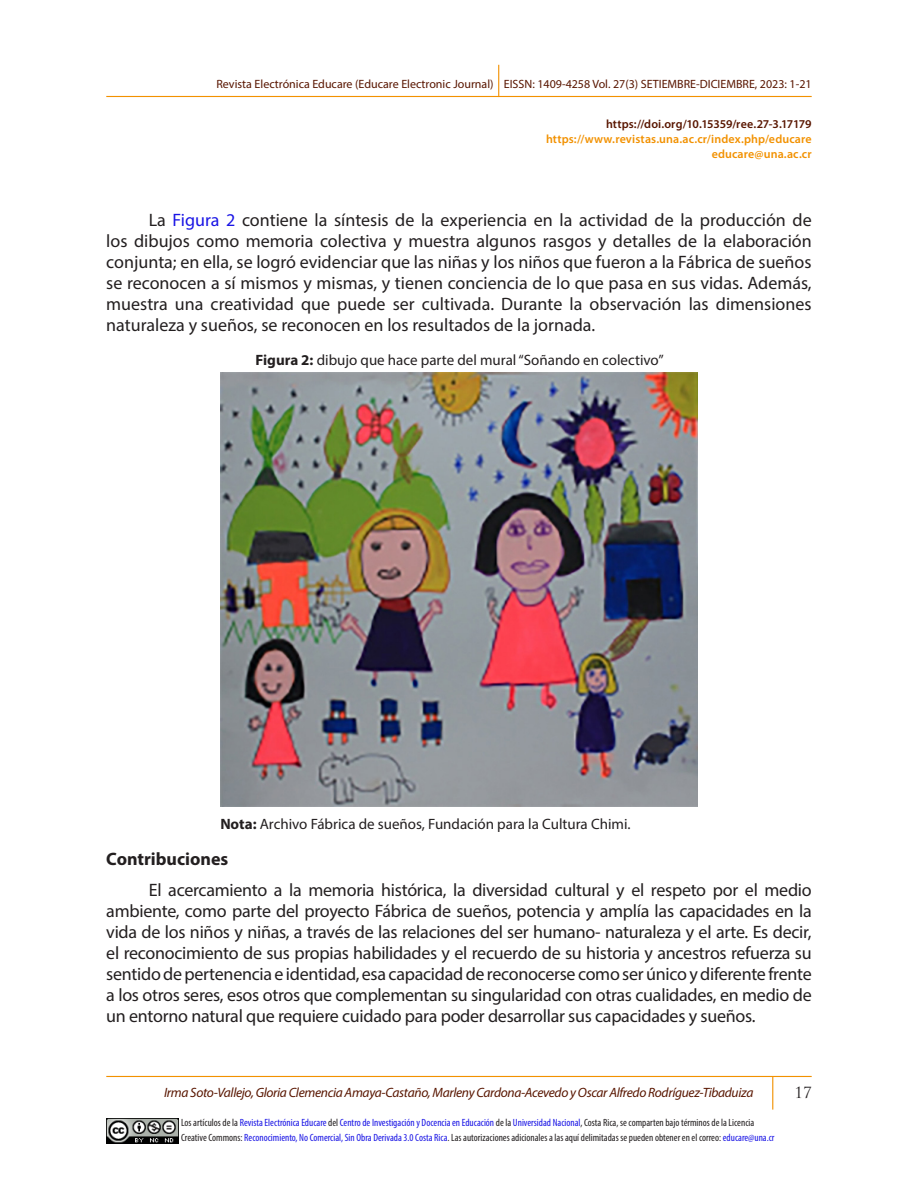
<style>
.page{position:relative;width:918px;height:1188px;background:#fff}
.page>*{position:absolute;margin:0;border:0;box-sizing:border-box;transform-origin:0 0}
.TEXTO{font:18px/21px "Myriad Pro";letter-spacing:-.01em;color:#231f20;text-align:justify}
.SUBTITULO_1{font:700 18px "Myriad Pro";color:#231f20}
.t1{font:15px "Myriad Pro";color:#231f20}
.t2{font:15px "Trajan Pro";color:#231f20}
.t3{font:italic 13.5px "Myriad Pro";letter-spacing:-.025em;color:#591600}
.t4{font:12px "Myriad Pro";color:#591600}
.t5{font:600 12px/15px "Myriad Pro";letter-spacing:.01em;color:#f29100;text-align:right}
.t6{font:600 12px "Myriad Pro";color:#591600}
.t7{font:condensed 10.5px/15px "Myriad Pro";color:#231f20}
.s1{color:#1a15e5}
.s2{font-weight:700}
</style>
<div class="page">
<hr style="left:106px;top:1076px;width:706px;height:1px;background:#f29100">
<hr style="left:772px;top:1077px;width:1px;height:33px;background:#f29100">
<img style="left:106px;top:1118px;width:73px;height:26px">
<hr style="left:106px;top:96px;width:706px;height:1px;background:#f29100">
<hr style="left:498px;top:65px;width:1px;height:32px;background:#f29100">
<img style="left:220px;top:372px;width:478px;height:435px">
<p class="t4" style="left:216px;top:77px;width:597px">Revista Electrónica Educare (Educare Electronic Journal) EISSN: 1409-4258 Vol. 27(3) SETIEMBRE-DICIEMBRE, 2023: 1-21</p>
<p class="t6" style="left:606px;top:116px;width:207px">https://doi.org/10.15359/ree.27-3.17179</p>
<p class="t5" style="left:546px;top:131px;width:267px">https://www.revistas.una.ac.cr/index.php/educare educare@una.ac.cr</p>
<p class="TEXTO" style="left:106px;top:209px;width:707px;text-indent:43px">La <span class="s1">Figura 2</span> contiene la síntesis de la experiencia en la actividad de la producción de los dibujos como memoria colectiva y muestra algunos rasgos y detalles de la elaboración conjunta; en ella, se logró evidenciar que las niñas y los niños que fueron a la Fábrica de sueños se reconocen a sí mismos y mismas, y tienen conciencia de lo que pasa en sus vidas. Además, muestra una creatividad que puede ser cultivada. Durante la observación las dimensiones naturaleza y sueños, se reconocen en los resultados de la jornada.</p>
<p class="t1" style="left:256px;top:350px;width:410px"><span class="s2">Figura 2:</span> dibujo que hace parte del mural “Soñando en colectivo”</p>
<p class="t1" style="left:220px;top:814px;width:412px"><span class="s2">Nota:</span> Archivo Fábrica de sueños, Fundación para la Cultura Chimi.</p>
<h3 class="SUBTITULO_1" style="left:106px;top:847px;width:124px">Contribuciones</h3>
<p class="TEXTO" style="left:106px;top:880px;width:707px;text-indent:43px">El acercamiento a la memoria histórica, la diversidad cultural y el respeto por el medio ambiente, como parte del proyecto Fábrica de sueños, potencia y amplía las capacidades en la vida de los niños y niñas, a través de las relaciones del ser humano- naturaleza y el arte. Es decir, el reconocimiento de sus propias habilidades y el recuerdo de su historia y ancestros refuerza su sentido de pertenencia e identidad, esa capacidad de reconocerse como ser único y diferente frente a los otros seres, esos otros que complementan su singularidad con otras cualidades, en medio de un entorno natural que requiere cuidado para poder desarrollar sus capacidades y sueños.</p>
<p class="t3" style="left:164px;top:1084px;width:591px">Irma Soto-Vallejo, Gloria Clemencia Amaya-Castaño, Marleny Cardona-Acevedo y Oscar Alfredo Rodríguez-Tibaduiza</p>
<p class="t2" style="left:795px;top:1083px;width:19px">17</p>
<p class="t7" style="left:181px;top:1115px;width:595px">Los artículos de la <span class="s1">Revista Electrónica Educare</span> del <span class="s1">Centro de Investigación y Docencia en Educación</span> de la <span class="s1">Universidad Nacional</span>, Costa Rica, se comparten bajo términos de la Licencia<br>Creative Commons: <span class="s1">Reconocimiento, No Comercial, Sin Obra Derivada 3.0 Costa Rica</span>. Las autorizaciones adicionales a las aquí delimitadas se pueden obtener en el correo: <span class="s1">educare@una.cr</span></p>
</div>
